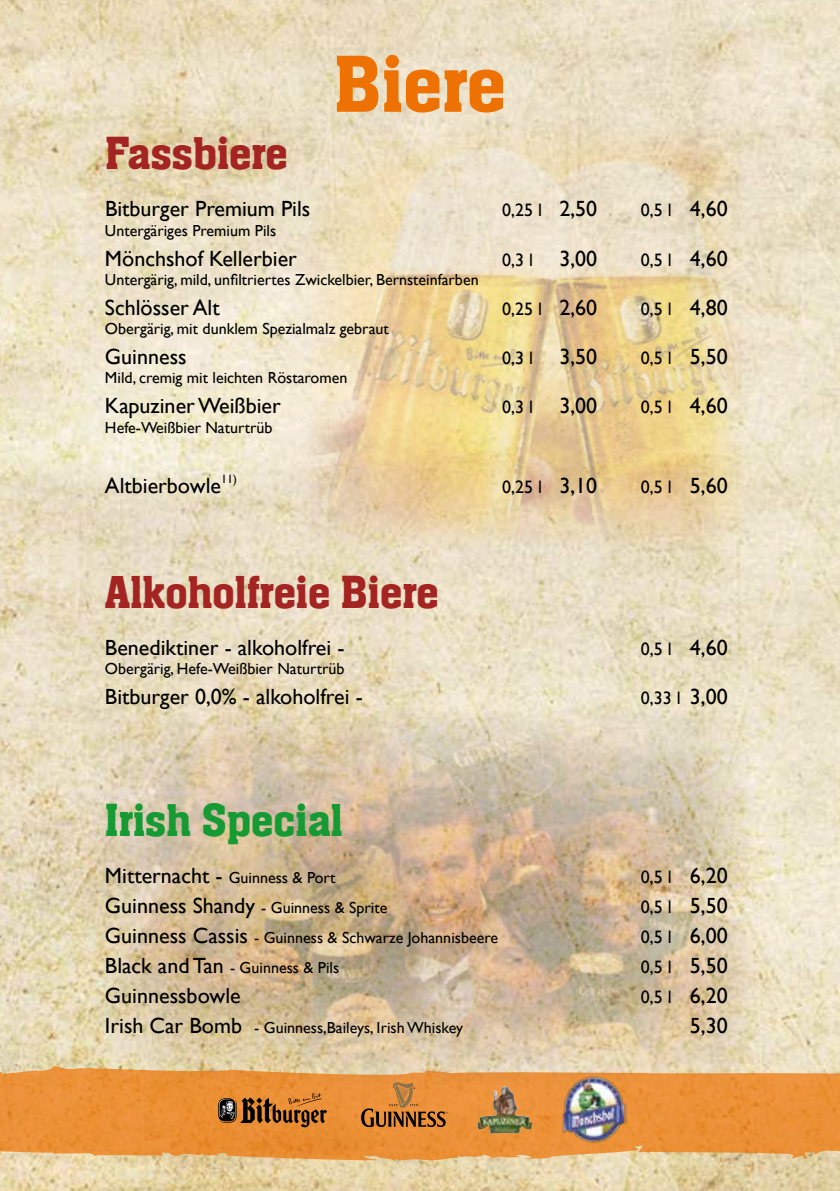
<style>
.page{position:relative;width:840px;height:1191px;background:#fff}
.page>*{position:absolute;margin:0;border:0;box-sizing:border-box;transform-origin:0 0}
.t1{font:84px "Aachen Medium Plain";color:#ee7203}
.t2{font:48px "Aachen Medium Plain";color:#a42422}
.t3{font:48px "Aachen Medium Plain";color:#159a34}
.t4{font:22px "Gill Sans";color:#000}
.t5{font:18px "Gill Sans";color:#000}
.t6{font:16px "Gill Sans";color:#000}
.t7{font:12px "Gill Sans";color:#000}
.s1{font-size:22px}
</style>
<div class="page">
<img style="left:0;top:0;width:839px;height:1191px">
<svg style="left:0;top:1064px;width:839px;height:97px;fill:#eb9137"></svg>
<img style="left:306px;top:126px;width:436px;height:422px">
<svg style="left:361px;top:1084px;width:86px;height:43px"></svg>
<img style="left:479px;top:1086px;width:44px;height:47px">
<img style="left:560px;top:1084px;width:66px;height:60px">
<svg style="left:218px;top:1093px;width:109px;height:34px"></svg>
<img style="left:86px;top:709px;width:667px;height:375px">
<h1 class="t1" style="left:334px;top:39px;width:173px">Biere</h1>
<h2 class="t2" style="left:105px;top:128px;width:184px">Fassbiere</h2>
<h3 class="t4" style="left:105px;top:196px;width:207px">Bitburger Premium Pils</h3>
<p class="t5" style="left:502px;top:200px;width:96px">0,25 l <span class="s1">2,50</span></p>
<p class="t5" style="left:640px;top:200px;width:88px">0,5 l <span class="s1">4,60</span></p>
<p class="t6" style="left:105px;top:221px;width:173px">Untergäriges Premium Pils</p>
<h3 class="t4" style="left:105px;top:245px;width:193px">Mönchshof Kellerbier</h3>
<p class="t5" style="left:502px;top:249px;width:96px">0,3 l <span class="s1">3,00</span></p>
<p class="t5" style="left:640px;top:249px;width:88px">0,5 l <span class="s1">4,60</span></p>
<p class="t6" style="left:105px;top:270px;width:375px">Untergärig, mild, unfiltriertes Zwickelbier, Bernsteinfarben</p>
<h3 class="t4" style="left:105px;top:295px;width:116px">Schlösser Alt</h3>
<p class="t5" style="left:502px;top:298px;width:96px">0,25 l <span class="s1">2,60</span></p>
<p class="t5" style="left:640px;top:298px;width:88px">0,5 l <span class="s1">4,80</span></p>
<p class="t6" style="left:105px;top:319px;width:285px">Obergärig, mit dunklem Spezialmalz gebraut</p>
<h3 class="t4" style="left:105px;top:344px;width:83px">Guinness</h3>
<p class="t5" style="left:502px;top:347px;width:96px">0,3 l <span class="s1">3,50</span></p>
<p class="t5" style="left:640px;top:347px;width:88px">0,5 l <span class="s1">5,50</span></p>
<p class="t6" style="left:105px;top:368px;width:244px">Mild, cremig mit leichten Röstaromen</p>
<h3 class="t4" style="left:105px;top:393px;width:177px">Kapuziner Weißbier</h3>
<p class="t5" style="left:502px;top:397px;width:96px">0,3 l <span class="s1">3,00</span></p>
<p class="t5" style="left:640px;top:397px;width:88px">0,5 l <span class="s1">4,60</span></p>
<p class="t6" style="left:105px;top:418px;width:169px">Hefe-Weißbier Naturtrüb</p>
<h3 class="t4" style="left:105px;top:472px;width:117px">Altbierbowle</h3>
<p class="t7" style="left:221px;top:471px;width:17px">11)</p>
<p class="t5" style="left:502px;top:476px;width:96px">0,25 l <span class="s1">3,10</span></p>
<p class="t5" style="left:640px;top:476px;width:88px">0,5 l <span class="s1">5,60</span></p>
<h2 class="t2" style="left:105px;top:566px;width:335px">Alkoholfreie Biere</h2>
<h3 class="t4" style="left:105px;top:634px;width:241px">Benediktiner - alkoholfrei -</h3>
<p class="t5" style="left:640px;top:638px;width:88px">0,5 l <span class="s1">4,60</span></p>
<p class="t6" style="left:105px;top:659px;width:241px">Obergärig, Hefe-Weißbier Naturtrüb</p>
<h3 class="t4" style="left:105px;top:684px;width:259px">Bitburger 0,0% - alkoholfrei -</h3>
<p class="t5" style="left:640px;top:687px;width:88px">0,33 l <span class="s1">3,00</span></p>
<h2 class="t3" style="left:105px;top:794px;width:239px">Irish Special</h2>
<p class="t6" style="left:105px;top:868px;width:232px"><span class="s1">Mitternacht -</span> Guinness &amp; Port</p>
<p class="t5" style="left:640px;top:866px;width:88px">0,5 l <span class="s1">6,20</span></p>
<p class="t6" style="left:105px;top:898px;width:284px"><span class="s1">Guinness Shandy</span> - Guinness &amp; Sprite</p>
<p class="t5" style="left:640px;top:896px;width:88px">0,5 l <span class="s1">5,50</span></p>
<p class="t6" style="left:105px;top:928px;width:394px"><span class="s1">Guinness Cassis</span> - Guinness &amp; Schwarze Johannisbeere</p>
<p class="t5" style="left:640px;top:926px;width:88px">0,5 l <span class="s1">6,00</span></p>
<p class="t6" style="left:105px;top:958px;width:236px"><span class="s1">Black and Tan</span> - Guinness &amp; Pils</p>
<p class="t5" style="left:640px;top:956px;width:88px">0,5 l <span class="s1">5,50</span></p>
<h3 class="t4" style="left:105px;top:983px;width:137px">Guinnessbowle</h3>
<p class="t5" style="left:640px;top:986px;width:88px">0,5 l <span class="s1">6,20</span></p>
<p class="t6" style="left:105px;top:1018px;width:359px"><span class="s1">Irish Car Bomb</span> - Guinness,Baileys, Irish Whiskey</p>
<h3 class="t4" style="left:689px;top:1013px;width:39px">5,30</h3>
</div>
